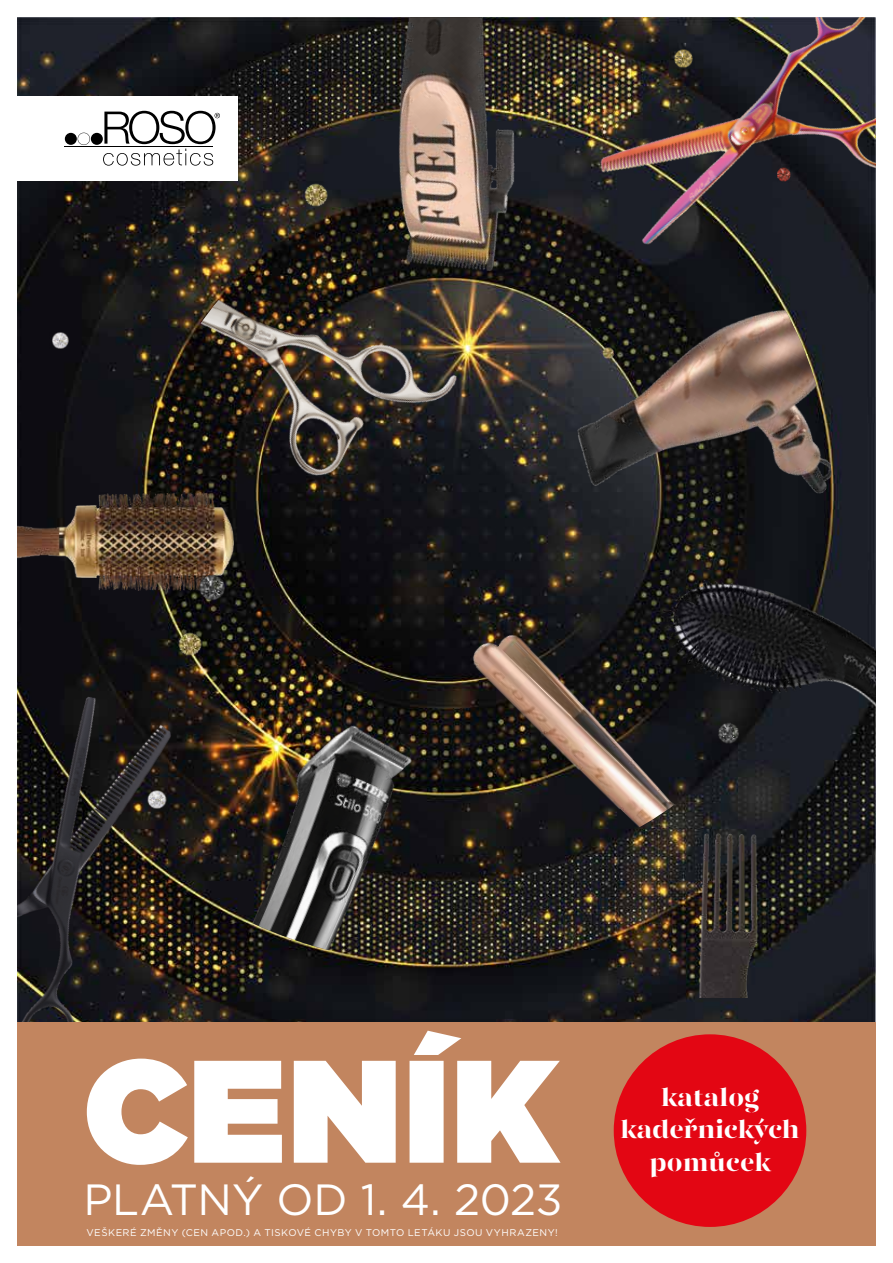
<style>
.page{position:relative;width:893px;height:1263px;background:#fff}
.page>*{position:absolute;margin:0;border:0;box-sizing:border-box;transform-origin:0 0}
.t1{font:900 145.5px "Gotham";letter-spacing:.01em;color:#fff}
.t2{font:43.65px "Gotham";letter-spacing:-.01em;color:#fff}
.t3{font:900 25.5px/32.4px "Gabriela Stencil";letter-spacing:-.01em;color:#fff;text-align:center}
.t4{font:9.75px "Gotham";letter-spacing:.05em;color:#fff}
</style>
<div class="page">
<img style="left:17px;top:17px;width:859px;height:1006px">
<img style="left:698px;top:876px;width:61px;height:121px">
<div style="left:0;top:96px;width:237px;height:85px;background:#fff"></div>
<div style="left:65px;top:133px;width:12px;height:12px;background:#000;border-radius:50%"></div>
<svg style="left:78px;top:133px;width:12px;height:12px"></svg>
<div style="left:91px;top:133px;width:12px;height:12px;background:#000;border-radius:50%"></div>
<hr style="left:65px;top:146px;width:148px;height:1px;background:#000">
<svg style="left:103px;top:111px;width:102px;height:55px"></svg>
<img style="left:148px;top:225px;width:57px;height:268px">
<img style="left:205px;top:110px;width:638px;height:444px">
<img style="left:274px;top:366px;width:541px;height:510px">
<img style="left:73px;top:499px;width:543px;height:476px">
<img style="left:620px;top:17px;width:256px;height:231px">
<img style="left:17px;top:493px;width:232px;height:97px">
<img style="left:17px;top:664px;width:186px;height:359px">
<img style="left:145px;top:789px;width:22px;height:21px">
<img style="left:50px;top:331px;width:19px;height:18px">
<img style="left:777px;top:166px;width:15px;height:18px">
<img style="left:198px;top:573px;width:28px;height:29px">
<img style="left:717px;top:721px;width:22px;height:24px">
<img style="left:177px;top:631px;width:25px;height:26px">
<img style="left:673px;top:48px;width:20px;height:21px">
<svg style="left:602px;top:347px;width:12px;height:12px"></svg>
<img style="left:273px;top:17px;width:347px;height:305px">
<img style="left:646px;top:554px;width:230px;height:154px">
<div style="left:17px;top:1023px;width:859px;height:223px;background:#c2855f"></div>
<div style="left:614px;top:1034px;width:192px;height:193px;background:#e30613;border-radius:50%"></div>
<h1 class="t1" style="left:83px;top:1007px;width:476px">CENÍK</h1>
<h2 class="t2" style="left:83px;top:1172px;width:481px">PLATNÝ OD 1. 4. 2023</h2>
<p class="t4" style="left:87px;top:1226px;width:473px">VEŠKERÉ ZMĚNY (CEN APOD.) A TISKOVÉ CHYBY V TOMTO LETÁKU JSOU VYHRAZENY!</p>
<h3 class="t3" style="left:620px;top:1081px;width:181px">katalog kadeřnických pomůcek</h3>
</div>
